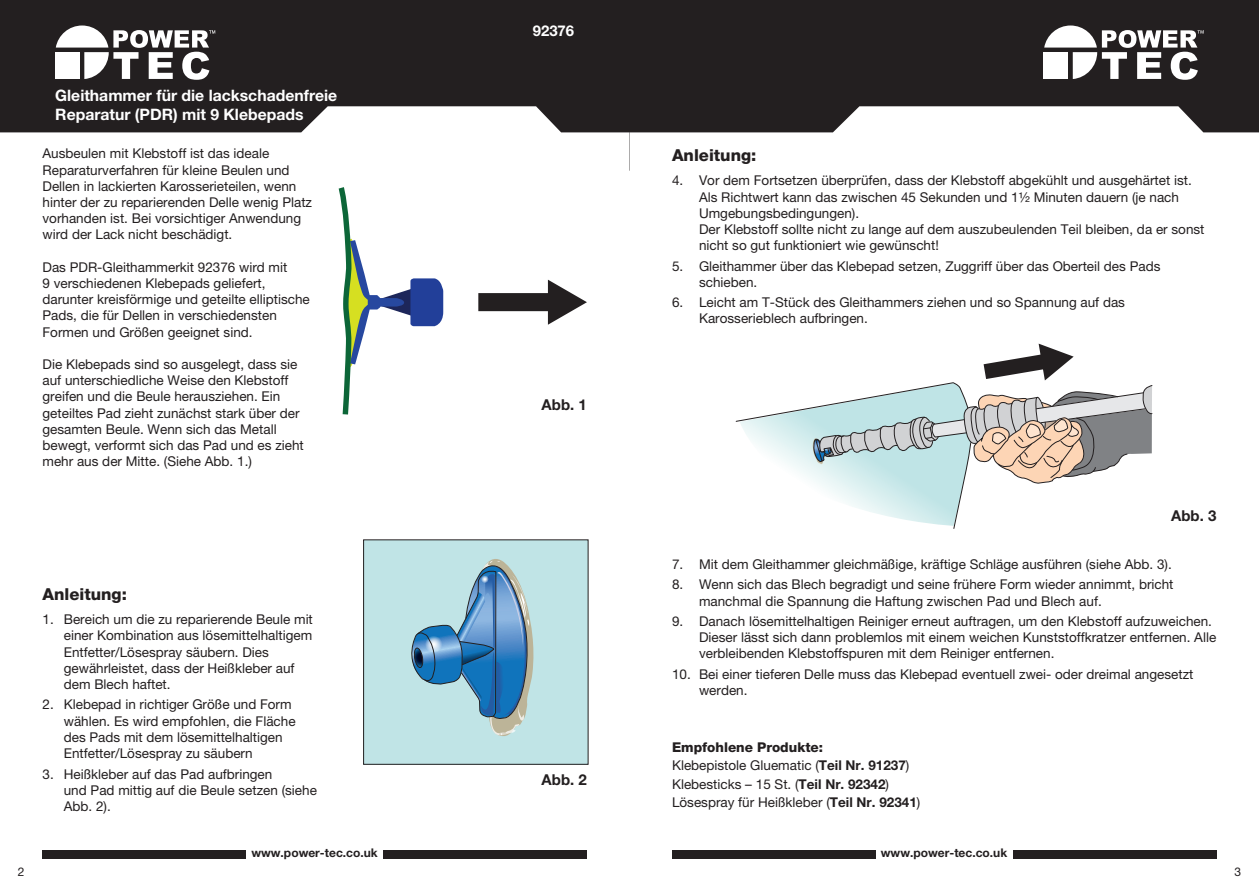
<style>
.page{position:relative;width:1259px;height:893px;background:#fff}
.page>*{position:absolute;margin:0;border:0;box-sizing:border-box;transform-origin:0 0}
.t1{font:800 16.5px "Helvetica Neue LT Pro";color:#231f20}
.t2{font:700 15.75px/18.9px "Helvetica Neue LT Pro";color:#fff}
.t3{font:700 15px "Helvetica Neue LT Pro";color:#231f20}
.t4{font:700 14.85px "Helvetica Neue LT Pro";color:#fff}
.t5{font:13.5px/16.2px "Helvetica Neue LT Pro";color:#231f20}
.t6{font:700 12px "Helvetica Neue LT Pro";color:#231f20}
.t7{font:12px "Helvetica Neue LT Pro";color:#231f20}
.s1{font-weight:800}
.s2{font-weight:700}
</style>
<div class="page">
<div style="left:43px;top:850px;width:544px;height:9px;background:#231f20"></div>
<div style="left:246px;top:848px;width:136px;height:13px;background:#fff"></div>
<div style="left:672px;top:850px;width:544px;height:9px;background:#231f20"></div>
<div style="left:876px;top:848px;width:136px;height:13px;background:#fff"></div>
<div style="left:0;top:0;width:629px;height:170px;background:#231f20"></div>
<div style="left:55px;top:52px;width:25px;height:27px;background:#fff"></div>
<svg style="left:56px;top:26px;width:159px;height:54px"></svg>
<svg style="left:0;top:106px;width:629px;height:206px"></svg>
<div style="left:629px;top:0;width:630px;height:106px;background:#231f20"></div>
<div style="left:1043px;top:52px;width:25px;height:27px;background:#fff"></div>
<svg style="left:1044px;top:26px;width:159px;height:54px"></svg>
<svg style="left:629px;top:106px;width:630px;height:65px"></svg>
<div style="left:478px;top:293px;width:76px;height:18px;background:#231f20"></div>
<svg style="left:548px;top:280px;width:39px;height:45px"></svg>
<svg style="left:336px;top:182px;width:107px;height:233px"></svg>
<svg style="left:735px;top:344px;width:418px;height:184px"></svg>
<div style="left:363px;top:540px;width:225px;height:224px;background:#c0e4e6"></div>
<div style="left:363px;top:539px;width:225px;height:226px;border:1px solid #231f20"></div>
<svg style="left:403px;top:559px;width:133px;height:206px"></svg>
<p class="t2" style="left:55px;top:85px;width:283px">Gleithammer für die lackschadenfreie<br>Reparatur (PDR) mit 9 Klebepads</p>
<p class="t5" style="left:43px;top:145px;width:271px">Ausbeulen mit Klebstoff ist das ideale Reparaturverfahren für kleine Beulen und Dellen in lackierten Karosserieteilen, wenn hinter der zu reparierenden Delle wenig Platz vorhanden ist. Bei vorsichtiger Anwendung wird der Lack nicht beschädigt.</p>
<p class="t5" style="left:43px;top:259px;width:269px">Das PDR-Gleithammerkit 92376 wird mit<br>9 verschiedenen Klebepads geliefert, darunter kreisförmige und geteilte elliptische Pads, die für Dellen in verschiedensten Formen und Größen geeignet sind.</p>
<p class="t5" style="left:43px;top:356px;width:263px">Die Klebepads sind so ausgelegt, dass sie auf unterschiedliche Weise den Klebstoff greifen und die Beule herausziehen. Ein geteiltes Pad zieht zunächst stark über der gesamten Beule. Wenn sich das Metall bewegt, verformt sich das Pad und es zieht mehr aus der Mitte. (Siehe Abb. 1.)</p>
<p class="t1" style="left:43px;top:584px;width:86px">Anleitung:</p>
<p class="t5" style="left:64px;top:611px;width:251px;text-indent:-21px">1. Bereich um die zu reparierende Beule mit einer Kombination aus lösemittelhaltigem Entfetter/Lösespray säubern. Dies gewährleistet, dass der Heißkleber auf dem Blech haftet.</p>
<p class="t5" style="left:64px;top:696px;width:233px;text-indent:-21px">2. Klebepad in richtiger Größe und Form wählen. Es wird empfohlen, die Fläche des Pads mit dem lösemittelhaltigen Entfetter/Lösespray zu säubern</p>
<p class="t5" style="left:64px;top:765px;width:255px;text-indent:-21px">3. Heißkleber auf das Pad aufbringen<br>und Pad mittig auf die Beule setzen (siehe<br>Abb. 2).</p>
<p class="t4" style="left:533px;top:22px;width:43px">92376</p>
<p class="t3" style="left:541px;top:396px;width:47px">Abb. 1</p>
<p class="t3" style="left:541px;top:770px;width:47px">Abb. 2</p>
<p class="t1" style="left:672px;top:145px;width:86px">Anleitung:</p>
<p class="t5" style="left:699px;top:172px;width:507px;text-indent:-27px">4. Vor dem Fortsetzen überprüfen, dass der Klebstoff abgekühlt und ausgehärtet ist.<br>Als Richtwert kann das zwischen 45 Sekunden und 1½ Minuten dauern (je nach Umgebungsbedingungen).<br>Der Klebstoff sollte nicht zu lange auf dem auszubeulenden Teil bleiben, da er sonst nicht so gut funktioniert wie gewünscht!</p>
<p class="t5" style="left:699px;top:257px;width:463px;text-indent:-27px">5. Gleithammer über das Klebepad setzen, Zuggriff über das Oberteil des Pads schieben.</p>
<p class="t5" style="left:699px;top:294px;width:427px;text-indent:-27px">6. Leicht am T-Stück des Gleithammers ziehen und so Spannung auf das<br>Karosserieblech aufbringen.</p>
<p class="t3" style="left:1171px;top:506px;width:47px">Abb. 3</p>
<p class="t5" style="left:672px;top:556px;width:501px">7. Mit dem Gleithammer gleichmäßige, kräftige Schläge ausführen (siehe Abb. 3).</p>
<p class="t5" style="left:699px;top:576px;width:476px;text-indent:-27px">8. Wenn sich das Blech begradigt und seine frühere Form wieder annimmt, bricht manchmal die Spannung die Haftung zwischen Pad und Blech auf.</p>
<p class="t5" style="left:699px;top:613px;width:519px;text-indent:-27px">9. Danach lösemittelhaltigen Reiniger erneut auftragen, um den Klebstoff aufzuweichen.<br>Dieser lässt sich dann problemlos mit einem weichen Kunststoffkratzer entfernen. Alle verbleibenden Klebstoffspuren mit dem Reiniger entfernen.</p>
<p class="t5" style="left:699px;top:666px;width:496px;text-indent:-27px">10. Bei einer tieferen Delle muss das Klebepad eventuell zwei- oder dreimal angesetzt werden.</p>
<p class="t5" style="left:672px;top:738px;width:250px;line-height:18.3px"><span class="s1">Empfohlene Produkte:<br></span>Klebepistole Gluematic (<span class="s2">Teil Nr. 91237</span>)<br>Klebesticks – 15 St. (<span class="s2">Teil Nr. 92342</span>)<br>Lösespray für Heißkleber (<span class="s2">Teil Nr. 92341</span>)</p>
<p class="t6" style="left:251px;top:845px;width:128px">www.power-tec.co.uk</p>
<p class="t6" style="left:881px;top:845px;width:128px">www.power-tec.co.uk</p>
<p class="t7" style="left:18px;top:865px;width:8px">2</p>
<p class="t7" style="left:1234px;top:865px;width:8px">3</p>
</div>
